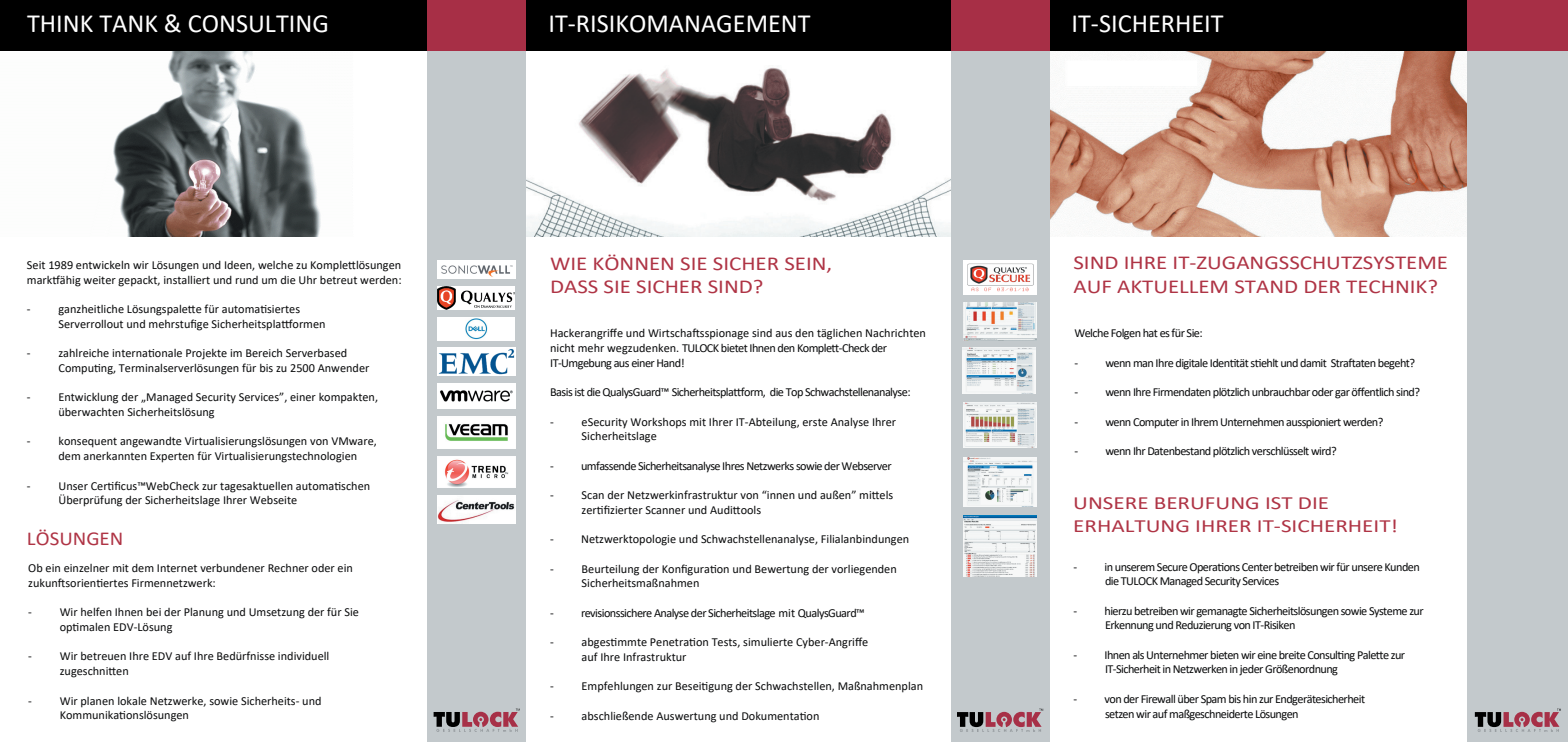
<style>
.page{position:relative;width:1568px;height:742px;background:#fff}
.page>*{position:absolute;margin:0;border:0;box-sizing:border-box;transform-origin:0 0}
.t1{font:26.25px "Calibri";color:#fff}
.t2{font:19.78px/23.7px "Calibri";color:#af3445;scale:1.16 1}
.t3{font:19.78px "Calibri";color:#af3445;scale:1.06 1}
.t4{font:18.64px/22.3px "Calibri";color:#af3445;scale:1.24 1}
.t5{font:12.25px/14.7px "Calibri";color:#0a0b0c}
.t6{font:12.25px/14.7px "Calibri";letter-spacing:-.045em;color:#0a0b0c}
</style>
<div class="page">
<img style="left:0;top:50px;width:353px;height:187px">
<img style="left:1049px;top:50px;width:418px;height:188px">
<img style="left:526px;top:50px;width:425px;height:187px">
<hr style="left:1565px;top:0;width:3px;height:742px;background:#f04923">
<div style="left:0;top:238px;width:1568px;height:504px;background:#fff"></div>
<div style="left:427px;top:0;width:99px;height:742px;background:#c3c9cc"></div>
<div style="left:951px;top:0;width:98px;height:742px;background:#c3c9cc"></div>
<div style="left:1467px;top:0;width:100px;height:742px;background:#c3c9cc"></div>
<div style="left:0;top:0;width:1568px;height:50px;background:#000"></div>
<div style="left:427px;top:0;width:99px;height:50px;background:#a72f46"></div>
<div style="left:951px;top:0;width:98px;height:50px;background:#a72f46"></div>
<div style="left:1467px;top:0;width:100px;height:50px;background:#a72f46"></div>
<svg style="left:957px;top:708px;width:86px;height:24px"></svg>
<svg style="left:433px;top:708px;width:87px;height:24px"></svg>
<svg style="left:1474px;top:708px;width:87px;height:24px"></svg>
<img style="left:963px;top:347px;width:73px;height:46px">
<img style="left:963px;top:402px;width:73px;height:46px">
<img style="left:963px;top:457px;width:73px;height:49px">
<img style="left:963px;top:515px;width:73px;height:61px">
<img style="left:963px;top:261px;width:73px;height:33px">
<img style="left:963px;top:303px;width:73px;height:37px">
<img style="left:437px;top:287px;width:78px;height:22px">
<img style="left:437px;top:348px;width:78px;height:27px">
<img style="left:437px;top:383px;width:78px;height:26px">
<img style="left:437px;top:417px;width:78px;height:32px">
<img style="left:437px;top:456px;width:78px;height:32px">
<img style="left:437px;top:495px;width:78px;height:28px">
<img style="left:437px;top:260px;width:78px;height:19px">
<div style="left:437px;top:317px;width:78px;height:23px;background:#fff"></div>
<img style="left:465px;top:318px;width:22px;height:22px">
<h1 class="t1" style="left:27px;top:11px;width:303px">THINK TANK &amp; CONSULTING</h1>
<h1 class="t1" style="left:548px;top:11px;width:264px">IT-RISIKOMANAGEMENT</h1>
<h1 class="t1" style="left:1071px;top:11px;width:154px">IT-SICHERHEIT</h1>
<p class="t5" style="left:27px;top:257px;width:376px">Seit 1989 entwickeln wir Lösungen und Ideen, welche zu Komplettlösungen marktfähig weiter gepackt, installiert und rund um die Uhr betreut werden:</p>
<p class="t5" style="left:58px;top:301px;width:269px;text-indent:-31px">- ganzheitliche Lösungspalette für automatisiertes<br>Serverrollout und mehrstufige Sicherheitsplattformen</p>
<p class="t5" style="left:58px;top:345px;width:312px;text-indent:-31px">- zahlreiche internationale Projekte im Bereich Serverbased<br>Computing, Terminalserverlösungen für bis zu 2500 Anwender</p>
<p class="t5" style="left:58px;top:390px;width:321px;text-indent:-31px">- Entwicklung der „Managed Security Services”, einer kompakten, überwachten Sicherheitslösung</p>
<p class="t5" style="left:58px;top:434px;width:320px;text-indent:-31px">- konsequent angewandte Virtualisierungslösungen von VMware, dem anerkannten Experten für Virtualisierungstechnologien</p>
<p class="t5" style="left:58px;top:478px;width:313px;text-indent:-31px">- Unser Certificus™WebCheck zur tagesaktuellen automatischen<br>Überprüfung der Sicherheitslage Ihrer Webseite</p>
<h2 class="t3" style="left:27px;top:529px;width:92px">LÖSUNGEN</h2>
<p class="t5" style="left:28px;top:560px;width:326px">Ob ein einzelner mit dem Internet verbundener Rechner oder ein zukunftsorientiertes Firmennetzwerk:</p>
<p class="t5" style="left:60px;top:605px;width:301px;text-indent:-31px">- Wir helfen Ihnen bei der Planung und Umsetzung der für Sie optimalen EDV-Lösung</p>
<p class="t5" style="left:60px;top:648px;width:271px;text-indent:-31px">- Wir betreuen Ihre EDV auf Ihre Bedürfnisse individuell zugeschnitten</p>
<p class="t5" style="left:60px;top:692px;width:263px;text-indent:-31px">- Wir planen lokale Netzwerke, sowie Sicherheits- und<br>Kommunikationslösungen</p>
<h2 class="t2" style="left:550px;top:250px;width:245px">WIE KÖNNEN SIE SICHER SEIN,<br>DASS SIE SICHER SIND?</h2>
<p class="t5" style="left:550px;top:325px;width:377px">Hackerangriffe und Wirtschaftsspionage sind aus den täglichen Nachrichten nicht mehr wegzudenken. TULOCK bietet Ihnen den Komplett-Check der<br>IT-Umgebung aus einer Hand!</p>
<p class="t6" style="left:550px;top:384px;width:362px">Basis ist die QualysGuard™ Sicherheitsplattform, die Top Schwachstellenanalyse:</p>
<p class="t5" style="left:581px;top:414px;width:316px;text-indent:-31px">- eSecurity Workshops mit Ihrer IT-Abteilung, erste Analyse Ihrer<br>Sicherheitslage</p>
<p class="t6" style="left:550px;top:458px;width:343px">- umfassende Sicherheitsanalyse Ihres Netzwerks sowie der Webserver</p>
<p class="t5" style="left:581px;top:487px;width:313px;text-indent:-31px">- Scan der Netzwerkinfrastruktur von “innen und außen” mittels zertifizierter Scanner und Audittools</p>
<p class="t5" style="left:550px;top:532px;width:360px">- Netzwerktopologie und Schwachstellenanalyse, Filialanbindungen</p>
<p class="t5" style="left:581px;top:561px;width:317px;text-indent:-31px">- Beurteilung der Konfiguration und Bewertung der vorliegenden<br>Sicherheitsmaßnahmen</p>
<p class="t6" style="left:550px;top:605px;width:316px">- revisionssichere Analyse der Sicherheitslage mit QualysGuard™</p>
<p class="t5" style="left:581px;top:634px;width:288px;text-indent:-31px">- abgestimmte Penetration Tests, simulierte Cyber-Angriffe auf Ihre Infrastruktur</p>
<p class="t5" style="left:550px;top:678px;width:374px">- Empfehlungen zur Beseitigung der Schwachstellen, Maßnahmenplan</p>
<p class="t5" style="left:550px;top:708px;width:271px">- abschließende Auswertung und Dokumentation</p>
<h2 class="t2" style="left:1073px;top:250px;width:324px">SIND IHRE IT-ZUGANGSSCHUTZSYSTEME<br>AUF AKTUELLEM STAND DER TECHNIK?</h2>
<p class="t6" style="left:1074px;top:325px;width:130px">Welche Folgen hat es für Sie:</p>
<p class="t6" style="left:1074px;top:355px;width:342px">- wenn man Ihre digitale Identität stiehlt und damit Straftaten begeht?</p>
<p class="t6" style="left:1074px;top:384px;width:347px">- wenn Ihre Firmendaten plötzlich unbrauchbar oder gar öffentlich sind?</p>
<p class="t6" style="left:1074px;top:414px;width:310px">- wenn Computer in Ihrem Unternehmen ausspioniert werden?</p>
<p class="t6" style="left:1074px;top:443px;width:264px">- wenn Ihr Datenbestand plötzlich verschlüsselt wird?</p>
<h3 class="t4" style="left:1073px;top:491px;width:263px">UNSERE BERUFUNG IST DIE<br>ERHALTUNG IHRER IT-SICHERHEIT!</h3>
<p class="t6" style="left:1105px;top:559px;width:316px;text-indent:-31px">- in unserem Secure Operations Center betreiben wir für unsere Kunden die TULOCK Managed Security Services</p>
<p class="t6" style="left:1105px;top:603px;width:320px;text-indent:-31px">- hierzu betreiben wir gemanagte Sicherheitslösungen sowie Systeme zur<br>Erkennung und Reduzierung von IT-Risiken</p>
<p class="t6" style="left:1105px;top:647px;width:302px;text-indent:-31px">- Ihnen als Unternehmer bieten wir eine breite Consulting Palette zur<br>IT-Sicherheit in Netzwerken in jeder Größenordnung</p>
<p class="t6" style="left:1105px;top:691px;width:261px;text-indent:-31px">- von der Firewall über Spam bis hin zur Endgerätesicherheit setzen wir auf maßgeschneiderte Lösungen</p>
</div>
